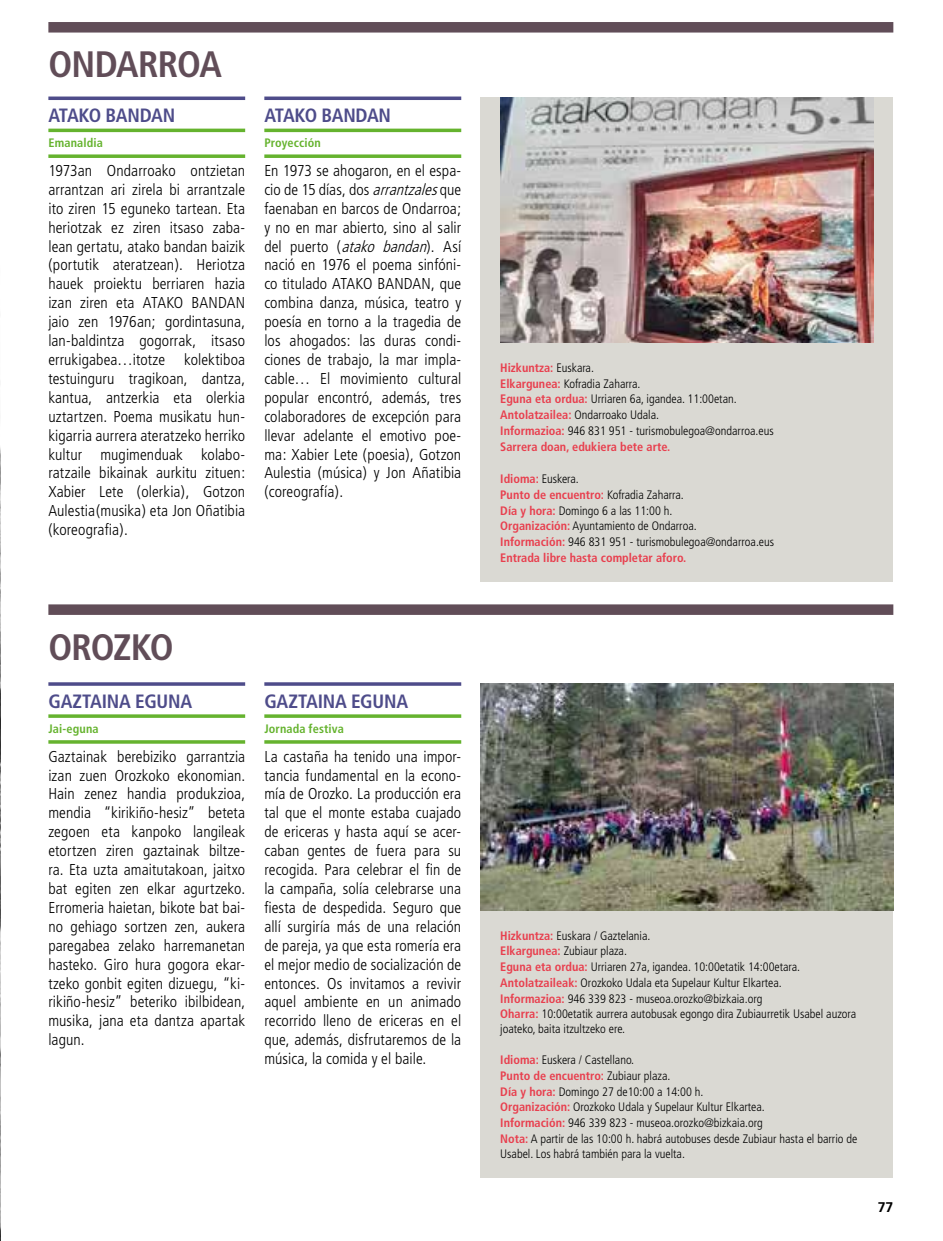
<style>
.page{position:relative;width:943px;height:1241px;background:#fff}
.page>*{position:absolute;margin:0;border:0;box-sizing:border-box;transform-origin:0 0}
.t1{font:700 condensed 36.75px "Frutiger";letter-spacing:-.03em;color:#614d58}
.t2{font:700 condensed 19.25px "Frutiger";letter-spacing:-.01em;color:#4e4c8a}
.t3{font:300 condensed 15.75px/18.9px "Frutiger";letter-spacing:.005em;color:#000;text-align:justify}
.t4{font:700 14px "Frutiger";color:#000}
.t5{font:300 condensed 12.25px/15.6px "Frutiger";color:#000}
.t6{font:700 condensed 12.25px "Frutiger";letter-spacing:.01em;color:#65b32e}
.s1{font-style:italic}
.s2{font-weight:700;color:#e83f4e}
</style>
<div class="page">
<div style="left:480px;top:97px;width:413px;height:484px;background:#dad9d3"></div>
<div style="left:480px;top:683px;width:413px;height:494px;background:#dad9d3"></div>
<img style="left:500px;top:97px;width:373px;height:245px">
<img style="left:480px;top:683px;width:413px;height:227px">
<hr style="left:264px;top:682px;width:197px;height:3px;background:#4e4c8a">
<hr style="left:264px;top:714px;width:197px;height:3px;background:#65b32e">
<hr style="left:264px;top:740px;width:197px;height:3px;background:#65b32e">
<div style="left:48px;top:604px;width:845px;height:10px;background:#614d58"></div>
<svg style="left:264px;top:96px;width:197px;height:4px"></svg>
<hr style="left:264px;top:129px;width:197px;height:3px;background:#65b32e">
<svg style="left:264px;top:154px;width:197px;height:4px"></svg>
<div style="left:48px;top:22px;width:845px;height:11px;background:#614d58"></div>
<svg style="left:48px;top:96px;width:197px;height:4px"></svg>
<hr style="left:48px;top:129px;width:197px;height:3px;background:#65b32e">
<svg style="left:48px;top:154px;width:197px;height:4px"></svg>
<hr style="left:48px;top:682px;width:197px;height:3px;background:#4e4c8a">
<hr style="left:48px;top:714px;width:197px;height:3px;background:#65b32e">
<hr style="left:48px;top:740px;width:197px;height:3px;background:#65b32e">
<img style="left:0;top:447px;width:1px;height:793px">
<h1 class="t1" style="left:48px;top:43px;width:175px">ONDARROA</h1>
<p class="t2" style="left:48px;top:104px;width:128px">ATAKO BANDAN</p>
<p class="t6" style="left:48px;top:135px;width:56px">Emanaldia</p>
<p class="t3" style="left:48px;top:161px;width:198px">1973an Ondarroako ontzietan arrantzan ari zirela bi arrantzale ito ziren 15 eguneko tartean. Eta heriotzak ez ziren itsaso zaba&shy;lean gertatu, atako bandan baizik (portutik ateratzean). Heriotza hauek proiektu berriaren hazia izan ziren eta ATAKO BANDAN jaio zen 1976an; gordintasuna, lan-baldintza gogorrak, itsaso errukigabea…itotze kolektiboa testuinguru tragikoan, dantza, kantua, antzerkia eta olerkia uztartzen. Poema musikatu hun&shy;kigarria aurrera ateratzeko herriko kultur mugimenduak kolabo&shy;ratzaile bikainak aurkitu zituen:<br>Xabier Lete (olerkia), Gotzon Aulestia(musika) eta Jon Oñatibia (koreografia).</p>
<p class="t2" style="left:264px;top:104px;width:128px">ATAKO BANDAN</p>
<p class="t6" style="left:264px;top:135px;width:58px">Proyección</p>
<p class="t3" style="left:264px;top:161px;width:198px">En 1973 se ahogaron, en el espa&shy;cio de 15 días, dos <span class="s1">arrantzales</span>que faenaban en barcos de Ondarroa; y no en mar abierto, sino al salir del puerto (<span class="s1">atako bandan</span>). Así nació en 1976 el poema sinfóni&shy;co titulado ATAKO BANDAN, que combina danza, música, teatro y poesía en torno a la tragedia de los ahogados: las duras condi&shy;ciones de trabajo, la mar impla&shy;cable… El movimiento cultural popular encontró, además, tres colaboradores de excepción para llevar adelante el emotivo poe&shy;ma: Xabier Lete (poesia), Gotzon Aulestia (música) y Jon Añatibia (coreografía).</p>
<h1 class="t1" style="left:48px;top:625px;width:127px">OROZKO</h1>
<p class="t2" style="left:48px;top:690px;width:145px">GAZTAINA EGUNA</p>
<p class="t6" style="left:48px;top:721px;width:52px">Jai-eguna</p>
<p class="t3" style="left:48px;top:746px;width:198px">Gaztainak berebiziko garrantzia izan zuen Orozkoko ekonomian.<br>Hain zenez handia produkzioa, mendia “kirikiño-hesiz” beteta zegoen eta kanpoko langileak etortzen ziren gaztainak biltze&shy;ra. Eta uzta amaitutakoan, jaitxo bat egiten zen elkar agurtzeko.<br>Erromeria haietan, bikote bat bai&shy;no gehiago sortzen zen, aukera paregabea zelako harremanetan hasteko. Giro hura gogora ekar&shy;tzeko gonbit egiten dizuegu, “ki&shy;rikiño-hesiz” beteriko ibilbidean, musika, jana eta dantza apartak lagun.</p>
<p class="t2" style="left:264px;top:690px;width:145px">GAZTAINA EGUNA</p>
<p class="t6" style="left:264px;top:721px;width:81px">Jornada festiva</p>
<p class="t3" style="left:264px;top:746px;width:198px">La castaña ha tenido una impor&shy;tancia fundamental en la econo&shy;mía de Orozko. La producción era tal que el monte estaba cuajado de ericeras y hasta aquí se acer&shy;caban gentes de fuera para su recogida. Para celebrar el fin de la campaña, solía celebrarse una fiesta de despedida. Seguro que allí surgiría más de una relación de pareja, ya que esta romería era el mejor medio de socialización de entonces. Os invitamos a revivir aquel ambiente en un animado recorrido lleno de ericeras en el que, además, disfrutaremos de la música, la comida y el baile.</p>
<p class="t5" style="left:500px;top:360px;width:275px"><span class="s2">Hizkuntza:</span> Euskara.<br><span class="s2">Elkargunea:</span> Kofradia Zaharra.<br><span class="s2">Eguna eta ordua:</span> Urriaren 6a, igandea. 11:00etan.<br><span class="s2">Antolatzailea:</span> Ondarroako Udala.<br><span class="s2">Informazioa:</span> 946 831 951 - turismobulegoa@ondarroa.eus <span class="s2">Sarrera doan, edukiera bete arte.</span></p>
<p class="t5" style="left:500px;top:471px;width:275px"><span class="s2">Idioma:</span> Euskera.<br><span class="s2">Punto de encuentro:</span> Kofradia Zaharra.<br><span class="s2">Día y hora:</span> Domingo 6 a las 11:00 h.<br><span class="s2">Organización:</span> Ayuntamiento de Ondarroa.<br><span class="s2">Información:</span> 946 831 951 - turismobulegoa@ondarroa.eus <span class="s2">Entrada libre hasta completar aforo.</span></p>
<p class="t5" style="left:500px;top:927px;width:357px"><span class="s2">Hizkuntza:</span> Euskara / Gaztelania.<br><span class="s2">Elkargunea:</span> Zubiaur plaza.<br><span class="s2">Eguna eta ordua:</span> Urriaren 27a, igandea. 10:00etatik 14:00etara.<br><span class="s2">Antolatzaileak:</span> Orozkoko Udala eta Supelaur Kultur Elkartea.<br><span class="s2">Informazioa:</span> 946 339 823 - museoa.orozko@bizkaia.org<br><span class="s2">Oharra:</span> 10:00etatik aurrera autobusak egongo dira Zubiaurretik Usabel auzora joateko, baita itzultzeko ere.</p>
<p class="t5" style="left:500px;top:1052px;width:358px"><span class="s2">Idioma:</span> Euskera / Castellano.<br><span class="s2">Punto de encuentro:</span> Zubiaur plaza.<br><span class="s2">Día y hora:</span> Domingo 27 de10:00 a 14:00 h.<br><span class="s2">Organización:</span> Orozkoko Udala y Supelaur Kultur Elkartea.<br><span class="s2">Información:</span> 946 339 823 - museoa.orozko@bizkaia.org<br><span class="s2">Nota:</span> A partir de las 10:00 h. habrá autobuses desde Zubiaur hasta el barrio de Usabel. Los habrá también para la vuelta.</p>
<p class="t4" style="left:877px;top:1198px;width:17px">77</p>
</div>
